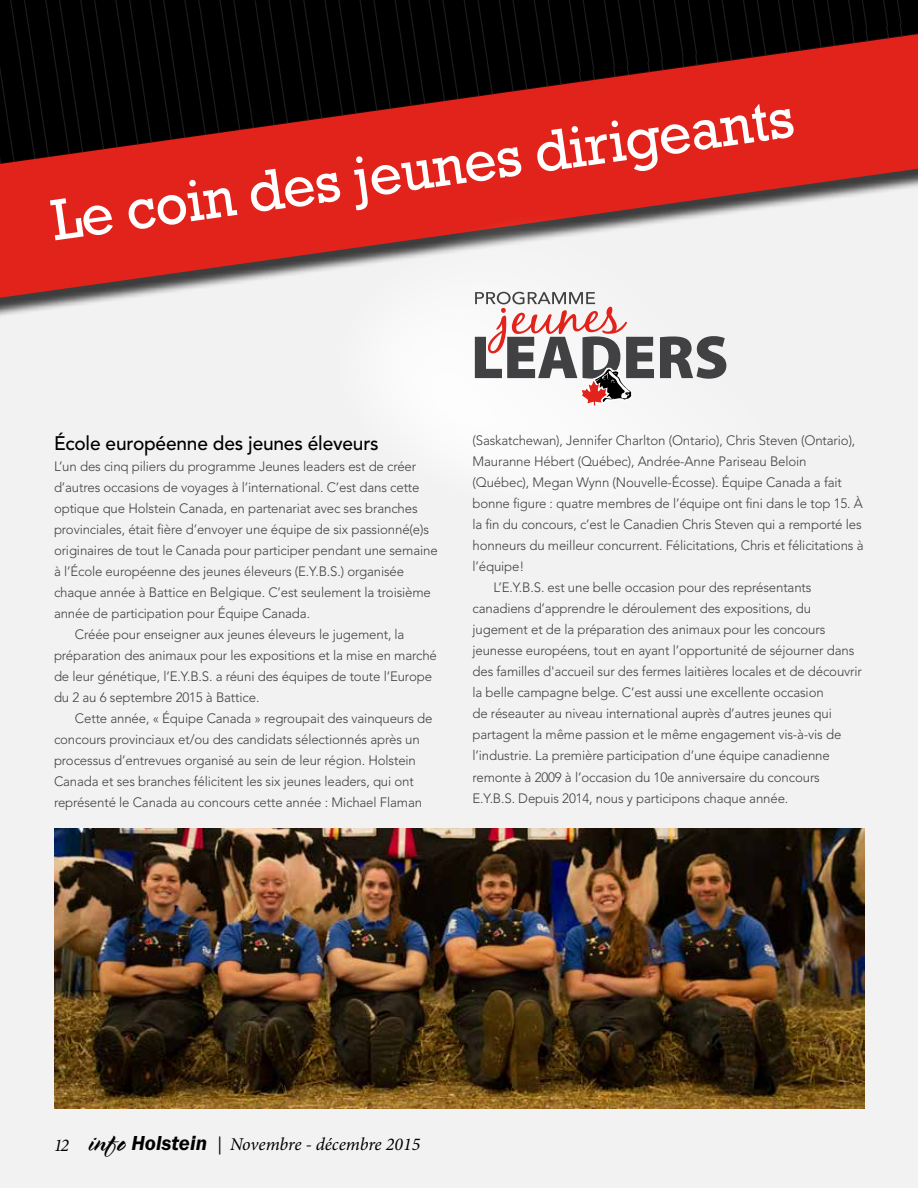
<style>
.page{position:relative;width:918px;height:1188px;background:#f2f2f2}
.page>*{position:absolute;margin:0;border:0;box-sizing:border-box;transform-origin:0 0}
.t1{font:59.25px "Rockwell";color:#fff;scale:.96 1}
.t2{font:500 19.5px "Avenir LT Std";letter-spacing:-.01em;color:#000}
.t3{font:italic 18px "Minion Pro";letter-spacing:-.01em;color:#000}
.t4{font:300 13.5px "Avenir LT Std";letter-spacing:-.01em;color:#414042}
.s1{font-family:"Spring LP Std";font-style:normal;font-size:27px}
.s2{font-family:"ITC Franklin Gothic Std";font-weight:600;font-size:21px}
</style>
<div class="page">
<div style="left:0;top:0;width:918px;height:335px;background:#000;opacity:.75"></div>
<svg style="left:0;top:170px;width:918px;height:128px;fill:#e2231b"></svg>
<svg style="left:0;top:0;width:918px;height:168px;fill:#000"></svg>
<div style="left:335px;top:207px;width:553px;height:316px;background:#f3f3f3;border-radius:50%"></div>
<img style="left:54px;top:828px;width:810px;height:280px">
<svg style="left:660px;top:336px;width:66px;height:43px"></svg>
<svg style="left:475px;top:292px;width:179px;height:114px"></svg>
<h1 class="t1" style="left:47px;top:187px;width:782px;rotate:-8deg">Le coin des jeunes dirigeants</h1>
<h2 class="t2" style="left:54px;top:432px;width:326px">École européenne des jeunes éleveurs</h2>
<p class="t4" style="left:54px;top:458px;width:364px">L’un des cinq piliers du programme Jeunes leaders est de créer</p>
<p class="t4" style="left:54px;top:479px;width:367px">d’autres occasions de voyages à l’international. C’est dans cette</p>
<p class="t4" style="left:54px;top:500px;width:365px">optique que Holstein Canada, en partenariat avec ses branches</p>
<p class="t4" style="left:54px;top:521px;width:377px">provinciales, était fière d’envoyer une équipe de six passionné(e)s</p>
<p class="t4" style="left:54px;top:542px;width:385px">originaires de tout le Canada pour participer pendant une semaine</p>
<p class="t4" style="left:54px;top:563px;width:352px">à l’École européenne des jeunes éleveurs (E.Y.B.S.) organisée</p>
<p class="t4" style="left:54px;top:584px;width:379px">chaque année à Battice en Belgique. C’est seulement la troisième</p>
<p class="t4" style="left:54px;top:605px;width:258px">année de participation pour Équipe Canada.</p>
<p class="t4" style="left:75px;top:626px;width:331px">Créée pour enseigner aux jeunes éleveurs le jugement, la</p>
<p class="t4" style="left:54px;top:647px;width:384px">préparation des animaux pour les expositions et la mise en marché</p>
<p class="t4" style="left:54px;top:668px;width:380px">de leur génétique, l’E.Y.B.S. a réuni des équipes de toute l’Europe</p>
<p class="t4" style="left:54px;top:689px;width:207px">du 2 au 6 septembre 2015 à Battice.</p>
<p class="t4" style="left:75px;top:710px;width:359px">Cette année, « Équipe Canada » regroupait des vainqueurs de</p>
<p class="t4" style="left:54px;top:731px;width:367px">concours provinciaux et/ou des candidats sélectionnés après un</p>
<p class="t4" style="left:54px;top:752px;width:363px">processus d’entrevues organisé au sein de leur région. Holstein</p>
<p class="t4" style="left:54px;top:773px;width:361px">Canada et ses branches félicitent les six jeunes leaders, qui ont</p>
<p class="t4" style="left:54px;top:794px;width:370px">représenté le Canada au concours cette année : Michael Flaman</p>
<p class="t4" style="left:473px;top:433px;width:384px">(Saskatchewan), Jennifer Charlton (Ontario), Chris Steven (Ontario),</p>
<p class="t4" style="left:473px;top:454px;width:336px">Mauranne Hébert (Québec), Andrée-Anne Pariseau Beloin</p>
<p class="t4" style="left:473px;top:475px;width:371px">(Québec), Megan Wynn (Nouvelle-Écosse). Équipe Canada a fait</p>
<p class="t4" style="left:473px;top:496px;width:392px">bonne figure : quatre membres de l’équipe ont fini dans le top 15. À</p>
<p class="t4" style="left:473px;top:517px;width:391px">la fin du concours, c’est le Canadien Chris Steven qui a remporté les</p>
<p class="t4" style="left:473px;top:538px;width:393px">honneurs du meilleur concurrent. Félicitations, Chris et félicitations à</p>
<p class="t4" style="left:473px;top:559px;width:53px">l’équipe!</p>
<p class="t4" style="left:494px;top:580px;width:319px">L’E.Y.B.S. est une belle occasion pour des représentants</p>
<p class="t4" style="left:473px;top:601px;width:340px">canadiens d’apprendre le déroulement des expositions, du</p>
<p class="t4" style="left:473px;top:622px;width:354px">jugement et de la préparation des animaux pour les concours</p>
<p class="t4" style="left:473px;top:643px;width:383px">jeunesse européens, tout en ayant l’opportunité de séjourner dans</p>
<p class="t4" style="left:473px;top:664px;width:391px">des familles d'accueil sur des fermes laitières locales et de découvrir</p>
<p class="t4" style="left:473px;top:685px;width:353px">la belle campagne belge. C’est aussi une excellente occasion</p>
<p class="t4" style="left:473px;top:706px;width:361px">de réseauter au niveau international auprès d’autres jeunes qui</p>
<p class="t4" style="left:473px;top:727px;width:370px">partagent la même passion et le même engagement vis-à-vis de</p>
<p class="t4" style="left:473px;top:748px;width:359px">l’industrie. La première participation d’une équipe canadienne</p>
<p class="t4" style="left:473px;top:769px;width:349px">remonte à 2009 à l’occasion du 10e anniversaire du concours</p>
<p class="t4" style="left:473px;top:790px;width:317px">E.Y.B.S. Depuis 2014, nous y participons chaque année.</p>
<h3 class="t3" style="left:54px;top:1132px;width:368px">12 <span class="s1">info</span> <span class="s2">Holstein</span> | Novembre - décembre 2015</h3>
</div>
